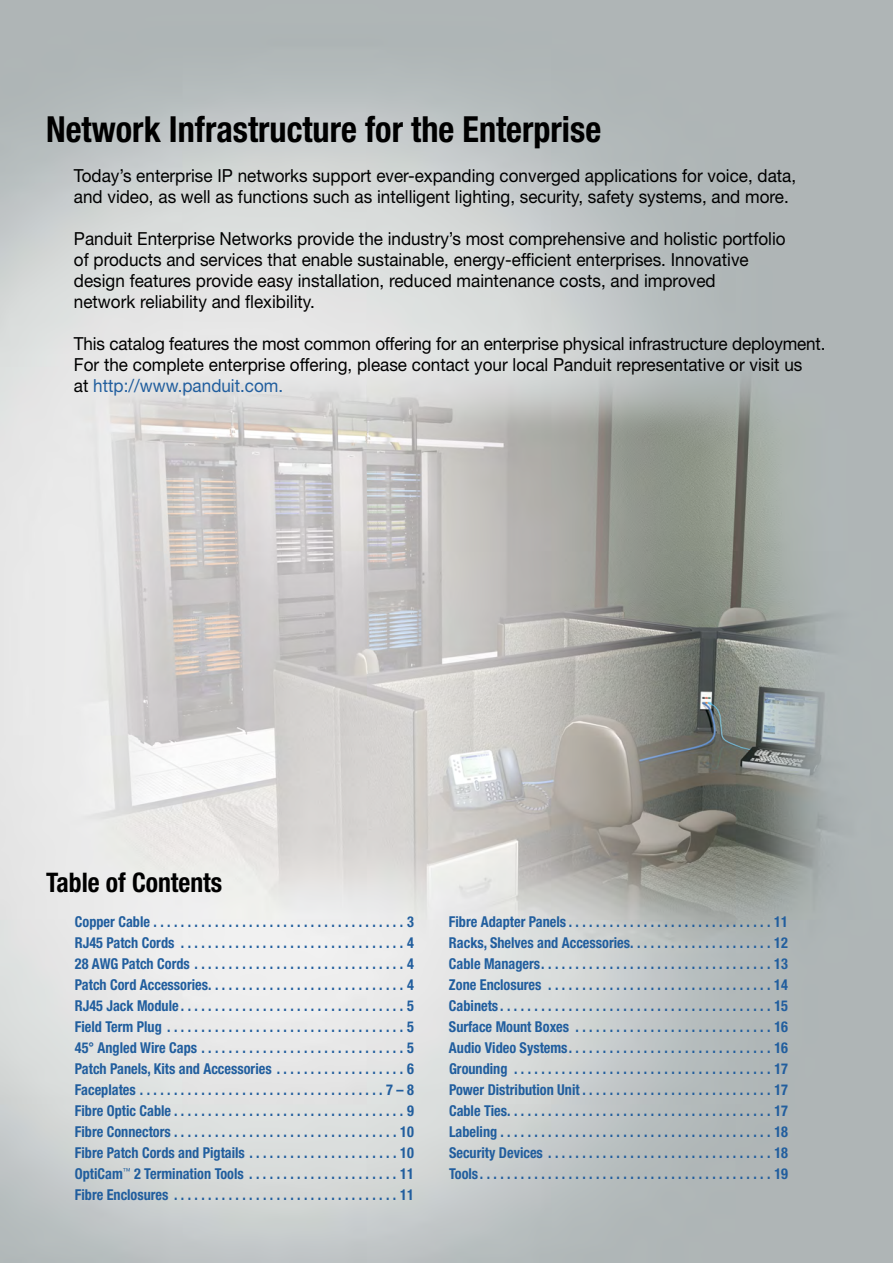
<style>
.page{position:relative;width:893px;height:1263px;background:#fff}
.page>*{position:absolute;margin:0;border:0;box-sizing:border-box;transform-origin:0 0}
.t1{font:700 condensed 36px "Helvetica Neue LT Std";color:#000;scale:.95 1}
.t2{font:700 condensed 27px "Helvetica Neue LT Std";color:#000;scale:.95 1}
.t3{font:18px/21px "Helvetica Neue LT Std";color:#000;scale:.95 1}
.t4{font:700 condensed 15px/21px "Helvetica Neue LT Std";color:#215e9e;text-align:justify;scale:.95 1}
.s1{color:#215e9e}
.s2{font-family:"Museo Sans 500";font-weight:400;font-stretch:normal}
</style>
<div class="page">
<img style="left:0;top:0;width:893px;height:1263px">
<h1 class="t1" style="left:46px;top:108px;width:586px">Network Infrastructure for the Enterprise</h1>
<p class="t3" style="left:74px;top:165px;width:762px">Today’s enterprise IP networks support ever-expanding converged applications for voice, data, and video, as well as functions such as intelligent lighting, security, safety systems, and more.</p>
<p class="t3" style="left:74px;top:228px;width:751px">Panduit Enterprise Networks provide the industry’s most comprehensive and holistic portfolio of products and services that enable sustainable, energy-efficient enterprises. Innovative design features provide easy installation, reduced maintenance costs, and improved<br>network reliability and flexibility.</p>
<p class="t3" style="left:74px;top:333px;width:793px">This catalog features the most common offering for an enterprise physical infrastructure deployment.<br>For the complete enterprise offering, please contact your local Panduit representative or visit us<br>at <span class="s1">http://www.panduit.com.</span></p>
<h2 class="t2" style="left:46px;top:866px;width:187px">Table of Contents</h2>
<p class="t4" style="left:75px;top:911px;width:358px">Copper Cable . . . . . . . . . . . . . . . . . . . . . . . . . . . . . . . . . . . . . 3<br>RJ45 Patch Cords . . . . . . . . . . . . . . . . . . . . . . . . . . . . . . . . . 4<br>28 AWG Patch Cords . . . . . . . . . . . . . . . . . . . . . . . . . . . . . . . 4<br>Patch Cord Accessories . . . . . . . . . . . . . . . . . . . . . . . . . . . . . 4<br>RJ45 Jack Module . . . . . . . . . . . . . . . . . . . . . . . . . . . . . . . . . 5<br>Field Term Plug . . . . . . . . . . . . . . . . . . . . . . . . . . . . . . . . . . . 5<br>45<span class="s2">°</span> Angled Wire Caps . . . . . . . . . . . . . . . . . . . . . . . . . . . . . . 5<br>Patch Panels, Kits and Accessories . . . . . . . . . . . . . . . . . . . 6<br>Faceplates . . . . . . . . . . . . . . . . . . . . . . . . . . . . . . . . . . . . 7 – 8<br>Fibre Optic Cable . . . . . . . . . . . . . . . . . . . . . . . . . . . . . . . . . . 9<br>Fibre Connectors . . . . . . . . . . . . . . . . . . . . . . . . . . . . . . . . . 10<br>Fibre Patch Cords and Pigtails . . . . . . . . . . . . . . . . . . . . . . 10<br>OptiCam<sup>™</sup> 2 Termination Tools . . . . . . . . . . . . . . . . . . . . . . 11<br>Fibre Enclosures . . . . . . . . . . . . . . . . . . . . . . . . . . . . . . . . . 11</p>
<p class="t4" style="left:449px;top:911px;width:358px">Fibre Adapter Panels . . . . . . . . . . . . . . . . . . . . . . . . . . . . . . 11<br>Racks, Shelves and Accessories . . . . . . . . . . . . . . . . . . . . . 12<br>Cable Managers . . . . . . . . . . . . . . . . . . . . . . . . . . . . . . . . . . 13<br>Zone Enclosures . . . . . . . . . . . . . . . . . . . . . . . . . . . . . . . . . 14<br>Cabinets . . . . . . . . . . . . . . . . . . . . . . . . . . . . . . . . . . . . . . . . 15<br>Surface Mount Boxes . . . . . . . . . . . . . . . . . . . . . . . . . . . . . 16<br>Audio Video Systems . . . . . . . . . . . . . . . . . . . . . . . . . . . . . . 16<br>Grounding . . . . . . . . . . . . . . . . . . . . . . . . . . . . . . . . . . . . . . 17<br>Power Distribution Unit . . . . . . . . . . . . . . . . . . . . . . . . . . . . 17<br>Cable Ties . . . . . . . . . . . . . . . . . . . . . . . . . . . . . . . . . . . . . . . 17<br>Labeling . . . . . . . . . . . . . . . . . . . . . . . . . . . . . . . . . . . . . . . . 18<br>Security Devices . . . . . . . . . . . . . . . . . . . . . . . . . . . . . . . . . 18<br>Tools . . . . . . . . . . . . . . . . . . . . . . . . . . . . . . . . . . . . . . . . . . . 19</p>
</div>
